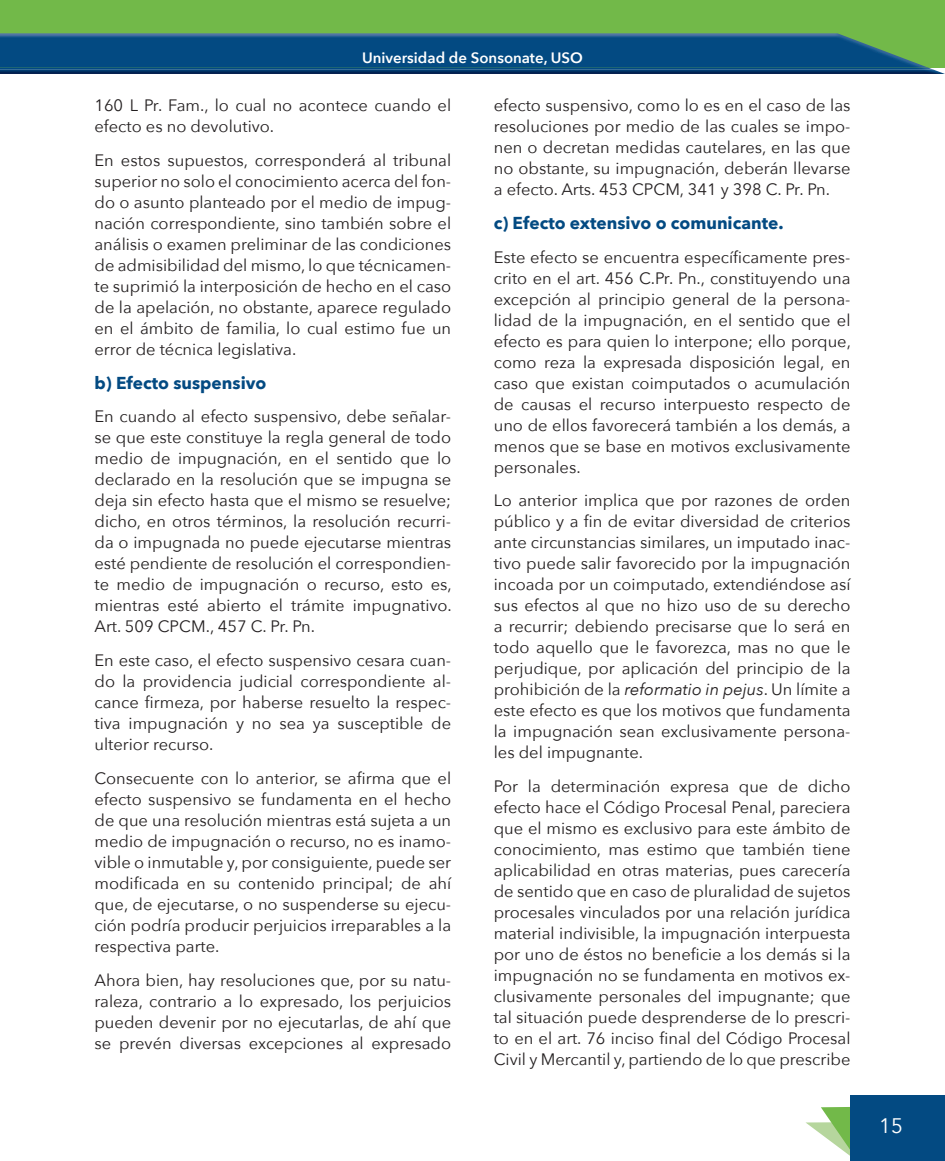
<style>
.page{position:relative;width:945px;height:1161px;background:#fff}
.page>*{position:absolute;margin:0;border:0;box-sizing:border-box;transform-origin:0 0}
.t1{font:21px "Avenir";color:#fff}
.t2{font:700 17.25px "Avenir Next";color:#034a82}
.t3{font:16.5px/21px "Avenir Next";color:#231f20;text-align:justify}
.t4{font:600 15px "Avenir Next";color:#fff}
.s1{font-style:italic}
</style>
<div class="page">
<div style="left:0;top:0;width:945px;height:68px;background:#72b949"></div>
<img style="left:0;top:68px;width:934px;height:2px">
<img style="left:0;top:33px;width:928px;height:35px">
<img style="left:0;top:70px;width:945px;height:4px">
<svg style="left:806px;top:1107px;width:44px;height:49px"></svg>
<div style="left:850px;top:1095px;width:95px;height:66px;background:#034a82"></div>
<p class="t4" style="left:362px;top:44px;width:222px">Universidad de Sonsonate, USO</p>
<p class="t3" style="left:94px;top:94px;width:358px">160 L Pr. Fam., lo cual no acontece cuando el efecto es no devolutivo.</p>
<p class="t3" style="left:94px;top:149px;width:358px">En estos supuestos, corresponderá al tribunal superior no solo el conocimiento acerca del fon&shy;do o asunto planteado por el medio de impug&shy;nación correspondiente, sino también sobre el análisis o examen preliminar de las condiciones de admisibilidad del mismo, lo que técnicamen&shy;te suprimió la interposición de hecho en el caso de la apelación, no obstante, aparece regulado en el ámbito de familia, lo cual estimo fue un error de técnica legislativa.</p>
<p class="t2" style="left:94px;top:368px;width:173px">b) Efecto suspensivo</p>
<p class="t3" style="left:94px;top:405px;width:359px">En cuando al efecto suspensivo, debe señalar&shy;se que este constituye la regla general de todo medio de impugnación, en el sentido que lo declarado en la resolución que se impugna se deja sin efecto hasta que el mismo se resuelve; dicho, en otros términos, la resolución recurri&shy;da o impugnada no puede ejecutarse mientras esté pendiente de resolución el correspondien&shy;te medio de impugnación o recurso, esto es, mientras esté abierto el trámite impugnativo.<br>Art. 509 CPCM., 457 C. Pr. Pn.</p>
<p class="t3" style="left:94px;top:649px;width:358px">En este caso, el efecto suspensivo cesara cuan&shy;do la providencia judicial correspondiente al&shy;cance firmeza, por haberse resuelto la respec&shy;tiva impugnación y no sea ya susceptible de ulterior recurso.</p>
<p class="t3" style="left:94px;top:767px;width:358px">Consecuente con lo anterior, se afirma que el efecto suspensivo se fundamenta en el hecho de que una resolución mientras está sujeta a un medio de impugnación o recurso, no es inamo&shy;vible o inmutable y, por consiguiente, puede ser modificada en su contenido principal; de ahí que, de ejecutarse, o no suspenderse su ejecu&shy;ción podría producir perjuicios irreparables a la respectiva parte.</p>
<p class="t3" style="left:94px;top:969px;width:358px">Ahora bien, hay resoluciones que, por su natu&shy;raleza, contrario a lo expresado, los perjuicios pueden devenir por no ejecutarlas, de ahí que se prevén diversas excepciones al expresado</p>
<p class="t3" style="left:494px;top:94px;width:358px">efecto suspensivo, como lo es en el caso de las resoluciones por medio de las cuales se impo&shy;nen o decretan medidas cautelares, en las que no obstante, su impugnación, deberán llevarse a efecto. Arts. 453 CPCM, 341 y 398 C. Pr. Pn.</p>
<p class="t2" style="left:494px;top:208px;width:291px">c) Efecto extensivo o comunicante.</p>
<p class="t3" style="left:494px;top:246px;width:359px">Este efecto se encuentra específicamente pres&shy;crito en el art. 456 C.Pr. Pn., constituyendo una excepción al principio general de la persona&shy;lidad de la impugnación, en el sentido que el efecto es para quien lo interpone; ello porque, como reza la expresada disposición legal, en caso que existan coimputados o acumulación de causas el recurso interpuesto respecto de uno de ellos favorecerá también a los demás, a menos que se base en motivos exclusivamente personales.</p>
<p class="t3" style="left:494px;top:489px;width:358px">Lo anterior implica que por razones de orden público y a fin de evitar diversidad de criterios ante circunstancias similares, un imputado inac&shy;tivo puede salir favorecido por la impugnación incoada por un coimputado, extendiéndose así sus efectos al que no hizo uso de su derecho a recurrir; debiendo precisarse que lo será en todo aquello que le favorezca, mas no que le perjudique, por aplicación del principio de la prohibición de la <span class="s1">reformatio in pejus</span>. Un límite a este efecto es que los motivos que fundamenta la impugnación sean exclusivamente persona&shy;les del impugnante.</p>
<p class="t3" style="left:494px;top:775px;width:358px">Por la determinación expresa que de dicho efecto hace el Código Procesal Penal, pareciera que el mismo es exclusivo para este ámbito de conocimiento, mas estimo que también tiene aplicabilidad en otras materias, pues carecería de sentido que en caso de pluralidad de sujetos procesales vinculados por una relación jurídica material indivisible, la impugnación interpuesta por uno de éstos no beneficie a los demás si la impugnación no se fundamenta en motivos ex&shy;clusivamente personales del impugnante; que tal situación puede desprenderse de lo prescri&shy;to en el art. 76 inciso final del Código Procesal Civil y Mercantil y, partiendo de lo que prescribe</p>
<p class="t1" style="left:879px;top:1114px;width:25px">15</p>
</div>
